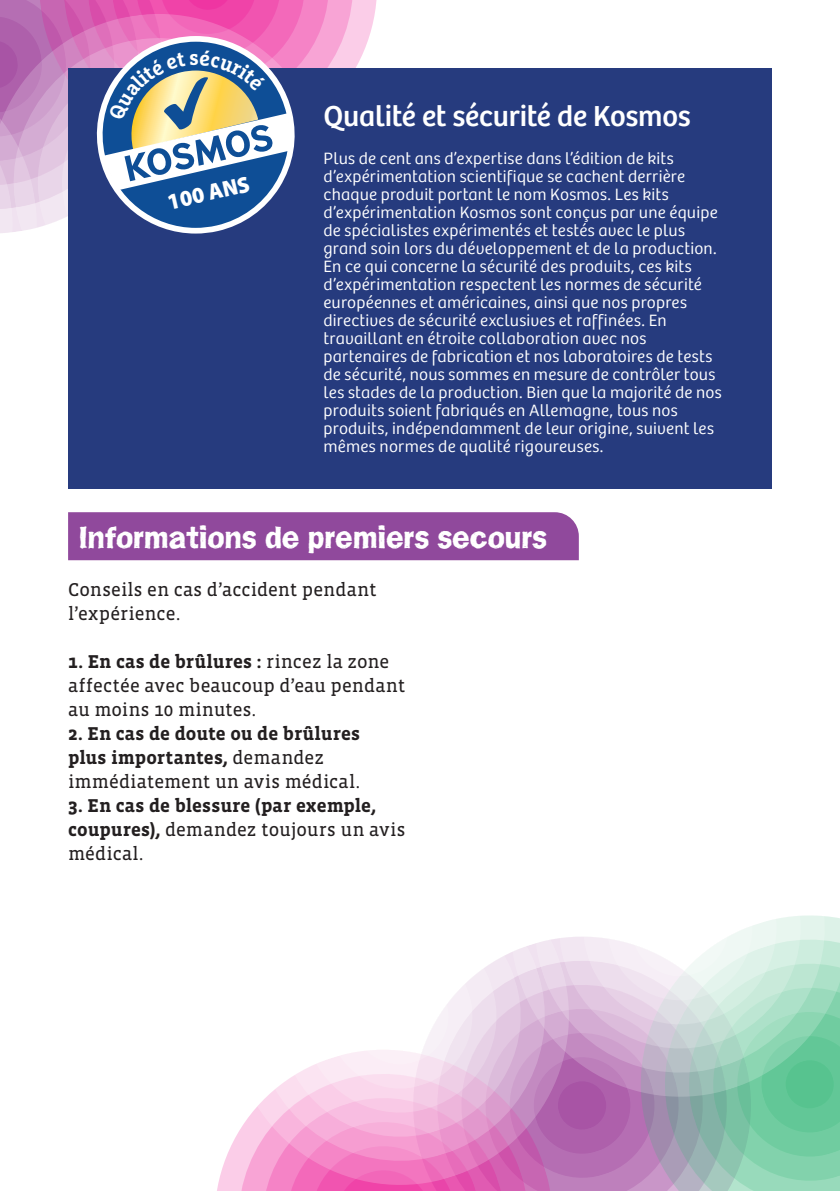
<style>
.page{position:relative;width:840px;height:1191px;background:#fff}
.page>*{position:absolute;margin:0;border:0;box-sizing:border-box;transform-origin:0 0}
.t1{font:32px "Franklin Gothic Hand Demi";color:#fff}
.t2{font:30px "Bree";letter-spacing:-.005em;color:#fff}
.t3{font:900 22.8px "Myriad Pro";color:#fff;scale:.95 1}
.t4{font:700 19px/24px "Vista Slab OT";letter-spacing:.005em;color:#231f20}
.t5{font:19px/24px "Vista Slab OT";letter-spacing:.005em;color:#231f20}
.t6{font:300 17px/18px "Bree";letter-spacing:.01em;color:#fff}
.s1{font-weight:700}
.s2{font-weight:400}
</style>
<div class="page">
<svg style="left:591px;top:915px;width:248px;height:276px;background:#b3c8c6"></svg>
<svg style="left:217px;top:937px;width:374px;height:254px"></svg>
<svg style="left:344px;top:0;width:33px;height:68px;fill:#fbcde8"></svg>
<div style="left:68px;top:68px;width:703px;height:420px;background:#263b7e"></div>
<div style="left:68px;top:512px;width:510px;height:48px;background:#90499c"></div>
<svg style="left:0;top:0;width:341px;height:234px"></svg>
<h3 class="t3" style="left:164px;top:187px;width:89px;rotate:-13deg">100 ANS</h3>
<h2 class="t2" style="left:323px;top:98px;width:368px">Qualité et sécurité de Kosmos</h2>
<p class="t6" style="left:323px;top:148px;width:399px">Plus de cent ans d’expertise dans l’édition de kits d’expérimentation scientifique se cachent derrière chaque produit portant le nom Kosmos. Les kits d’expérimentation Kosmos sont conçus par une équipe de spécialistes expérimentés et testés avec le plus grand soin lors du développement et de la production.<br>En ce qui concerne la sécurité des produits, ces kits d’expérimentation respectent les normes de sécurité européennes et américaines, ainsi que nos propres directives de sécurité exclusives et raffinées. En travaillant en étroite collaboration avec nos partenaires de fabrication et nos laboratoires de tests de sécurité, nous sommes en mesure de contrôler tous les stades de la production. Bien que la majorité de nos produits soient fabriqués en Allemagne, tous nos produits, indépendamment de leur origine, suivent les mêmes normes de qualité rigoureuses.</p>
<h1 class="t1" style="left:79px;top:518px;width:468px">Informations de premiers secours</h1>
<p class="t5" style="left:68px;top:578px;width:310px">Conseils en cas d’accident pendant l’expérience.</p>
<p class="t5" style="left:68px;top:650px;width:338px"><span class="s1">1. En cas de brûlures :</span> rincez la zone affectée avec beaucoup d’eau pendant au moins 10 minutes.</p>
<p class="t4" style="left:68px;top:722px;width:293px">2. En cas de doute ou de brûlures plus importantes, <span class="s2">demandez immédiatement un avis médical.</span></p>
<p class="t4" style="left:68px;top:794px;width:338px">3. En cas de blessure (par exemple, coupures), <span class="s2">demandez toujours un avis médical.</span></p>
</div>
